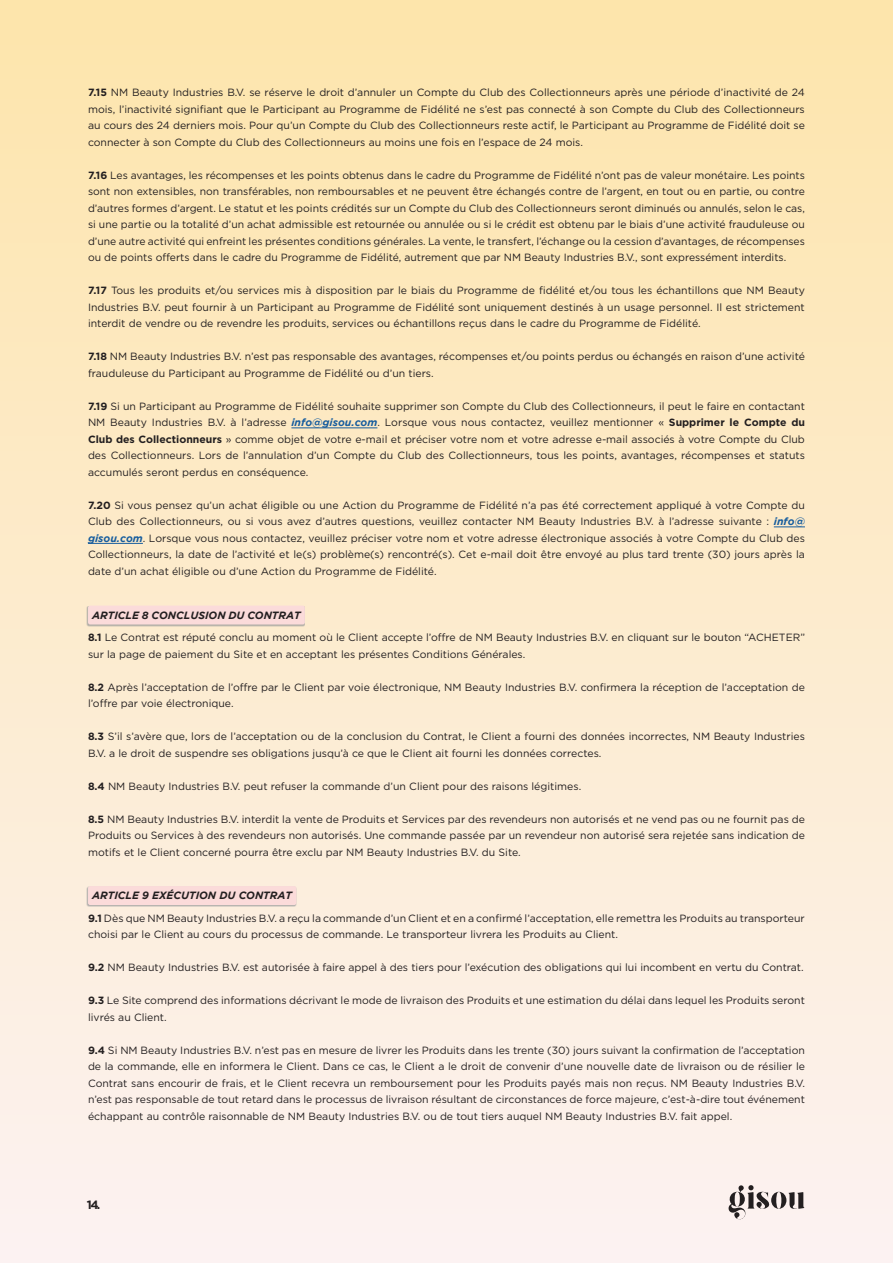
<style>
.page{position:relative;width:893px;height:1263px;background:#fff}
.page>*{position:absolute;margin:0;border:0;box-sizing:border-box;transform-origin:0 0}
.t1{font:700 12px "Gotham";color:#231f20}
.body_tekst{font:10.5px/16.5px "Gotham";color:#231f20;text-align:justify}
.body_tekst-2{font:italic 700 10.5px "Gotham";color:#231f20}
.s1{font-weight:700}
.s2{font-weight:700;font-style:italic;color:#175d9e}
</style>
<div class="page">
<div style="left:0;top:0;width:893px;height:1262px;background:linear-gradient(to bottom,#fde5ab,#fcf2f2)"></div>
<svg style="left:727px;top:1185px;width:78px;height:36px"></svg>
<hr style="left:291px;top:428px;width:86px;height:1px;background:#175d9e">
<hr style="left:774px;top:527px;width:31px;height:1px;background:#175d9e">
<hr style="left:88px;top:543px;width:55px;height:1px;background:#175d9e">
<div style="left:87px;top:606px;width:218px;height:20px;background:#d6c4c0"></div>
<div style="left:88px;top:605px;width:217px;height:19px;background:#fbdbda;border-radius:2px"></div>
<div style="left:87px;top:886px;width:210px;height:21px;background:#b8b4b0"></div>
<div style="left:88px;top:886px;width:208px;height:19px;background:#fbdbda;border-radius:2px"></div>
<p class="body_tekst" style="left:88px;top:84px;width:718px"><span class="s1">7.15</span> NM Beauty Industries B.V. se réserve le droit d’annuler un Compte du Club des Collectionneurs après une période d’inactivité de 24 mois, l’inactivité signifiant que le Participant au Programme de Fidélité ne s’est pas connecté à son Compte du Club des Collectionneurs au cours des 24 derniers mois. Pour qu’un Compte du Club des Collectionneurs reste actif, le Participant au Programme de Fidélité doit se connecter à son Compte du Club des Collectionneurs au moins une fois en l’espace de 24 mois.</p>
<p class="body_tekst" style="left:88px;top:167px;width:718px"><span class="s1">7.16</span> Les avantages, les récompenses et les points obtenus dans le cadre du Programme de Fidélité n’ont pas de valeur monétaire. Les points sont non extensibles, non transférables, non remboursables et ne peuvent être échangés contre de l’argent, en tout ou en partie, ou contre d’autres formes d’argent. Le statut et les points crédités sur un Compte du Club des Collectionneurs seront diminués ou annulés, selon le cas, si une partie ou la totalité d’un achat admissible est retournée ou annulée ou si le crédit est obtenu par le biais d’une activité frauduleuse ou d’une autre activité qui enfreint les présentes conditions générales. La vente, le transfert, l’échange ou la cession d’avantages, de récompenses ou de points offerts dans le cadre du Programme de Fidélité, autrement que par NM Beauty Industries B.V., sont expressément interdits.</p>
<p class="body_tekst" style="left:88px;top:282px;width:718px"><span class="s1">7.17</span> Tous les produits et/ou services mis à disposition par le biais du Programme de fidélité et/ou tous les échantillons que NM Beauty Industries B.V. peut fournir à un Participant au Programme de Fidélité sont uniquement destinés à un usage personnel. Il est strictement interdit de vendre ou de revendre les produits, services ou échantillons reçus dans le cadre du Programme de Fidélité.</p>
<p class="body_tekst" style="left:88px;top:348px;width:718px"><span class="s1">7.18</span> NM Beauty Industries B.V. n’est pas responsable des avantages, récompenses et/ou points perdus ou échangés en raison d’une activité frauduleuse du Participant au Programme de Fidélité ou d’un tiers.</p>
<p class="body_tekst" style="left:88px;top:398px;width:718px"><span class="s1">7.19</span> Si un Participant au Programme de Fidélité souhaite supprimer son Compte du Club des Collectionneurs, il peut le faire en contactant NM Beauty Industries B.V. à l’adresse <span class="s2">info@gisou.com</span>. Lorsque vous nous contactez, veuillez mentionner « <span class="s1">Supprimer le Compte du Club des Collectionneurs</span> » comme objet de votre e-mail et préciser votre nom et votre adresse e-mail associés à votre Compte du Club des Collectionneurs. Lors de l’annulation d’un Compte du Club des Collectionneurs, tous les points, avantages, récompenses et statuts accumulés seront perdus en conséquence.</p>
<p class="body_tekst" style="left:88px;top:497px;width:718px"><span class="s1">7.20</span> Si vous pensez qu’un achat éligible ou une Action du Programme de Fidélité n’a pas été correctement appliqué à votre Compte du Club des Collectionneurs, ou si vous avez d’autres questions, veuillez contacter NM Beauty Industries B.V. à l’adresse suivante : <span class="s2">info@ gisou.com</span>. Lorsque vous nous contactez, veuillez préciser votre nom et votre adresse électronique associés à votre Compte du Club des Collectionneurs, la date de l’activité et le(s) problème(s) rencontré(s). Cet e-mail doit être envoyé au plus tard trente (30) jours après la date d’un achat éligible ou d’une Action du Programme de Fidélité.</p>
<p class="body_tekst-2" style="left:92px;top:609px;width:210px">ARTICLE 8 CONCLUSION DU CONTRAT</p>
<p class="body_tekst" style="left:88px;top:629px;width:718px"><span class="s1">8.1</span> Le Contrat est réputé conclu au moment où le Client accepte l’offre de NM Beauty Industries B.V. en cliquant sur le bouton “ACHETER” sur la page de paiement du Site et en acceptant les présentes Conditions Générales.</p>
<p class="body_tekst" style="left:88px;top:678px;width:718px"><span class="s1">8.2</span> Après l’acceptation de l’offre par le Client par voie électronique, NM Beauty Industries B.V. confirmera la réception de l’acceptation de l’offre par voie électronique.</p>
<p class="body_tekst" style="left:88px;top:728px;width:718px"><span class="s1">8.3</span> S’il s’avère que, lors de l’acceptation ou de la conclusion du Contrat, le Client a fourni des données incorrectes, NM Beauty Industries<br>B.V. a le droit de suspendre ses obligations jusqu’à ce que le Client ait fourni les données correctes.</p>
<p class="body_tekst" style="left:88px;top:777px;width:495px"><span class="s1">8.4</span> NM Beauty Industries B.V. peut refuser la commande d’un Client pour des raisons légitimes.</p>
<p class="body_tekst" style="left:88px;top:810px;width:718px"><span class="s1">8.5</span> NM Beauty Industries B.V. interdit la vente de Produits et Services par des revendeurs non autorisés et ne vend pas ou ne fournit pas de Produits ou Services à des revendeurs non autorisés. Une commande passée par un revendeur non autorisé sera rejetée sans indication de motifs et le Client concerné pourra être exclu par NM Beauty Industries B.V. du Site.</p>
<p class="body_tekst-2" style="left:92px;top:889px;width:201px">ARTICLE 9 EXÉCUTION DU CONTRAT</p>
<p class="body_tekst" style="left:88px;top:909px;width:718px"><span class="s1">9.1</span> Dès que NM Beauty Industries B.V. a reçu la commande d’un Client et en a confirmé l’acceptation, elle remettra les Produits au transporteur choisi par le Client au cours du processus de commande. Le transporteur livrera les Produits au Client.</p>
<p class="body_tekst" style="left:88px;top:959px;width:717px"><span class="s1">9.2</span> NM Beauty Industries B.V. est autorisée à faire appel à des tiers pour l’exécution des obligations qui lui incombent en vertu du Contrat.</p>
<p class="body_tekst" style="left:88px;top:992px;width:718px"><span class="s1">9.3</span> Le Site comprend des informations décrivant le mode de livraison des Produits et une estimation du délai dans lequel les Produits seront livrés au Client.</p>
<p class="body_tekst" style="left:88px;top:1041px;width:718px"><span class="s1">9.4</span> Si NM Beauty Industries B.V. n’est pas en mesure de livrer les Produits dans les trente (30) jours suivant la confirmation de l’acceptation de la commande, elle en informera le Client. Dans ce cas, le Client a le droit de convenir d’une nouvelle date de livraison ou de résilier le Contrat sans encourir de frais, et le Client recevra un remboursement pour les Produits payés mais non reçus. NM Beauty Industries B.V. n’est pas responsable de tout retard dans le processus de livraison résultant de circonstances de force majeure, c’est-à-dire tout événement échappant au contrôle raisonnable de NM Beauty Industries B.V. ou de tout tiers auquel NM Beauty Industries B.V. fait appel.</p>
<p class="t1" style="left:87px;top:1196px;width:15px">14.</p>
</div>
